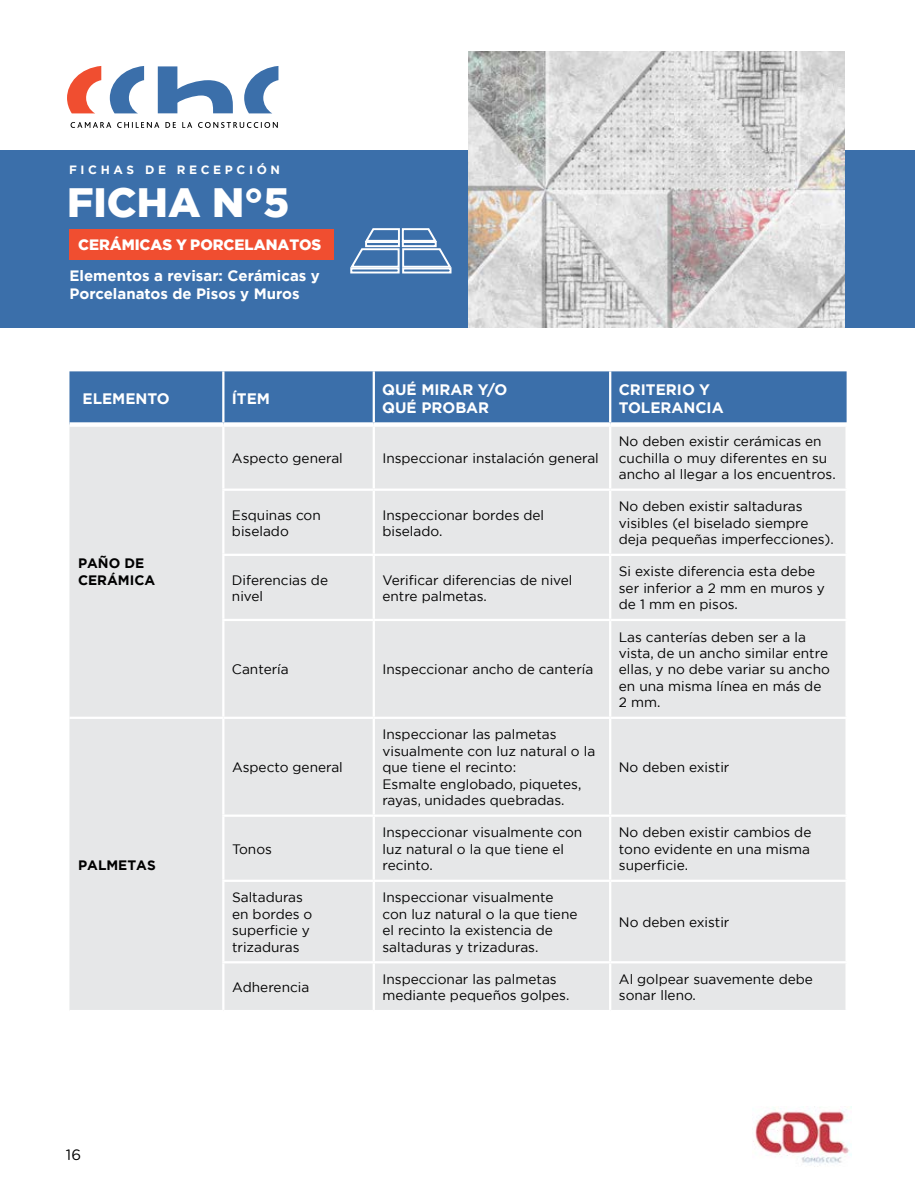
<style>
.page{position:relative;width:915px;height:1191px;background:#fff}
.page>*{position:absolute;margin:0;border:0;box-sizing:border-box;transform-origin:0 0}
.t1{font:900 40.95px "Gotham";color:#fff}
.t2{font:700 15.15px/18.1px "Gotham";color:#fff}
.t3{font:700 15px/18px "Gotham";color:#fff}
.t4{font:900 15px "Gotham";color:#fff}
.t5{font:15px "Gotham Rounded";color:#000}
.t6{font:13.65px/16.4px "Gotham";color:#000}
.t7{font:700 13.65px/16.4px "Gotham";color:#000}
.t8{font:700 12px "Gotham";letter-spacing:.3em;color:#fff}
</style>
<div class="page">
<div style="left:69px;top:371px;width:777px;height:51px;background:#3b6faa"></div>
<div style="left:69px;top:427px;width:776px;height:583px;background:#e6e7e8"></div>
<hr style="left:222px;top:371px;width:2px;height:51px;background:#fff">
<hr style="left:372px;top:371px;width:3px;height:51px;background:#fff">
<hr style="left:609px;top:371px;width:2px;height:51px;background:#fff">
<hr style="left:222px;top:427px;width:2px;height:61px;background:#fff">
<hr style="left:372px;top:427px;width:3px;height:61px;background:#fff">
<hr style="left:609px;top:427px;width:2px;height:61px;background:#fff">
<hr style="left:222px;top:491px;width:2px;height:62px;background:#fff">
<hr style="left:372px;top:491px;width:3px;height:62px;background:#fff">
<hr style="left:609px;top:491px;width:2px;height:62px;background:#fff">
<hr style="left:222px;top:556px;width:2px;height:63px;background:#fff">
<hr style="left:222px;top:621px;width:2px;height:95px;background:#fff">
<hr style="left:222px;top:719px;width:2px;height:95px;background:#fff">
<hr style="left:222px;top:817px;width:2px;height:62px;background:#fff">
<hr style="left:222px;top:882px;width:2px;height:79px;background:#fff">
<hr style="left:222px;top:963px;width:2px;height:47px;background:#fff">
<hr style="left:372px;top:556px;width:3px;height:63px;background:#fff">
<hr style="left:372px;top:621px;width:3px;height:95px;background:#fff">
<hr style="left:372px;top:719px;width:3px;height:95px;background:#fff">
<hr style="left:372px;top:817px;width:3px;height:62px;background:#fff">
<hr style="left:372px;top:882px;width:3px;height:79px;background:#fff">
<hr style="left:372px;top:963px;width:3px;height:47px;background:#fff">
<hr style="left:609px;top:556px;width:2px;height:63px;background:#fff">
<hr style="left:609px;top:621px;width:2px;height:95px;background:#fff">
<hr style="left:609px;top:719px;width:2px;height:95px;background:#fff">
<hr style="left:609px;top:817px;width:2px;height:62px;background:#fff">
<hr style="left:609px;top:882px;width:2px;height:79px;background:#fff">
<hr style="left:609px;top:963px;width:2px;height:47px;background:#fff">
<hr style="left:222px;top:488px;width:151px;height:3px;background:#fff">
<hr style="left:373px;top:488px;width:237px;height:3px;background:#fff">
<hr style="left:610px;top:488px;width:237px;height:3px;background:#fff">
<hr style="left:222px;top:553px;width:151px;height:3px;background:#fff">
<hr style="left:373px;top:553px;width:237px;height:3px;background:#fff">
<hr style="left:610px;top:553px;width:237px;height:3px;background:#fff">
<hr style="left:69px;top:716px;width:154px;height:3px;background:#fff">
<hr style="left:222px;top:619px;width:151px;height:2px;background:#fff">
<hr style="left:223px;top:716px;width:150px;height:3px;background:#fff">
<hr style="left:222px;top:814px;width:151px;height:3px;background:#fff">
<hr style="left:222px;top:879px;width:151px;height:3px;background:#fff">
<hr style="left:222px;top:961px;width:151px;height:2px;background:#fff">
<hr style="left:373px;top:619px;width:237px;height:2px;background:#fff">
<hr style="left:373px;top:716px;width:237px;height:3px;background:#fff">
<hr style="left:373px;top:814px;width:237px;height:3px;background:#fff">
<hr style="left:373px;top:879px;width:237px;height:3px;background:#fff">
<hr style="left:373px;top:961px;width:237px;height:2px;background:#fff">
<hr style="left:610px;top:619px;width:237px;height:2px;background:#fff">
<hr style="left:610px;top:716px;width:237px;height:3px;background:#fff">
<hr style="left:610px;top:814px;width:237px;height:3px;background:#fff">
<hr style="left:610px;top:879px;width:237px;height:3px;background:#fff">
<hr style="left:610px;top:961px;width:237px;height:2px;background:#fff">
<div style="left:0;top:150px;width:914px;height:178px;background:#3b6faa"></div>
<div style="left:69px;top:229px;width:264px;height:31px;background:#f04e30"></div>
<svg style="left:158px;top:66px;width:75px;height:47px"></svg>
<svg style="left:244px;top:66px;width:34px;height:47px"></svg>
<svg style="left:110px;top:66px;width:34px;height:47px"></svg>
<svg style="left:67px;top:66px;width:34px;height:47px"></svg>
<svg style="left:71px;top:122px;width:207px;height:6px"></svg>
<img style="left:468px;top:51px;width:376px;height:277px">
<div style="left:350px;top:267px;width:49px;height:6px;border:2px solid #fff"></div>
<svg style="left:350px;top:228px;width:102px;height:41px"></svg>
<div style="left:402px;top:267px;width:49px;height:6px;border:2px solid #fff"></div>
<img style="left:753px;top:1106px;width:97px;height:61px">
<p class="t8" style="left:69px;top:162px;width:212px">FICHAS DE RECEPCIÓN</p>
<h1 class="t1" style="left:67px;top:174px;width:224px">FICHA N°5</h1>
<p class="t4" style="left:78px;top:234px;width:244px">CERÁMICAS Y PORCELANATOS</p>
<p class="t3" style="left:69px;top:266px;width:252px">Elementos a revisar: Cerámicas y<br>Porcelanatos de Pisos y Muros</p>
<p class="t2" style="left:82px;top:389px;width:89px">ELEMENTO</p>
<p class="t2" style="left:232px;top:389px;width:40px">ÍTEM</p>
<p class="t2" style="left:382px;top:380px;width:127px">QUÉ MIRAR Y/O<br>QUÉ PROBAR</p>
<p class="t2" style="left:618px;top:380px;width:106px">CRITERIO Y<br>TOLERANCIA</p>
<p class="t7" style="left:78px;top:555px;width:79px">PAÑO DE<br>CERÁMICA</p>
<p class="t7" style="left:78px;top:856px;width:79px">PALMETAS</p>
<p class="t5" style="left:66px;top:1144px;width:17px">16</p>
<p class="t6" style="left:232px;top:449px;width:112px">Aspecto general</p>
<p class="t6" style="left:382px;top:449px;width:218px">Inspeccionar instalación general</p>
<p class="t6" style="left:618px;top:433px;width:218px">No deben existir cerámicas en cuchilla o muy diferentes en su ancho al llegar a los encuentros.</p>
<p class="t6" style="left:232px;top:506px;width:90px">Esquinas con biselado</p>
<p class="t6" style="left:382px;top:506px;width:163px">Inspeccionar bordes del biselado.</p>
<p class="t6" style="left:618px;top:498px;width:216px">No deben existir saltaduras visibles (el biselado siempre deja pequeñas imperfecciones).</p>
<p class="t6" style="left:232px;top:571px;width:98px">Diferencias de nivel</p>
<p class="t6" style="left:382px;top:571px;width:191px">Verificar diferencias de nivel entre palmetas.</p>
<p class="t6" style="left:618px;top:563px;width:207px">Si existe diferencia esta debe ser inferior a 2 mm en muros y de 1 mm en pisos.</p>
<p class="t6" style="left:232px;top:661px;width:58px">Cantería</p>
<p class="t6" style="left:382px;top:661px;width:212px">Inspeccionar ancho de cantería</p>
<p class="t6" style="left:232px;top:759px;width:112px">Aspecto general</p>
<p class="t6" style="left:382px;top:726px;width:214px">Inspeccionar las palmetas visualmente con luz natural o la que tiene el recinto:<br>Esmalte englobado, piquetes, rayas, unidades quebradas.</p>
<p class="t6" style="left:618px;top:628px;width:212px">Las canterías deben ser a la vista, de un ancho similar entre ellas, y no debe variar su ancho en una misma línea en más de<br>2 mm.</p>
<p class="t6" style="left:618px;top:759px;width:112px">No deben existir</p>
<p class="t6" style="left:232px;top:840px;width:41px">Tonos</p>
<p class="t6" style="left:382px;top:824px;width:201px">Inspeccionar visualmente con luz natural o la que tiene el recinto.</p>
<p class="t6" style="left:618px;top:824px;width:194px;text-align:justify">No deben existir cambios de tono evidente en una misma superficie.</p>
<p class="t6" style="left:232px;top:889px;width:82px">Saltaduras en bordes o superficie y trizaduras</p>
<p class="t6" style="left:382px;top:889px;width:196px">Inspeccionar visualmente con luz natural o la que tiene el recinto la existencia de saltaduras y trizaduras.</p>
<p class="t6" style="left:618px;top:913px;width:112px">No deben existir</p>
<p class="t6" style="left:232px;top:979px;width:79px">Adherencia</p>
<p class="t6" style="left:382px;top:970px;width:188px">Inspeccionar las palmetas mediante pequeños golpes.</p>
<p class="t6" style="left:618px;top:970px;width:195px">Al golpear suavemente debe sonar lleno.</p>
</div>
